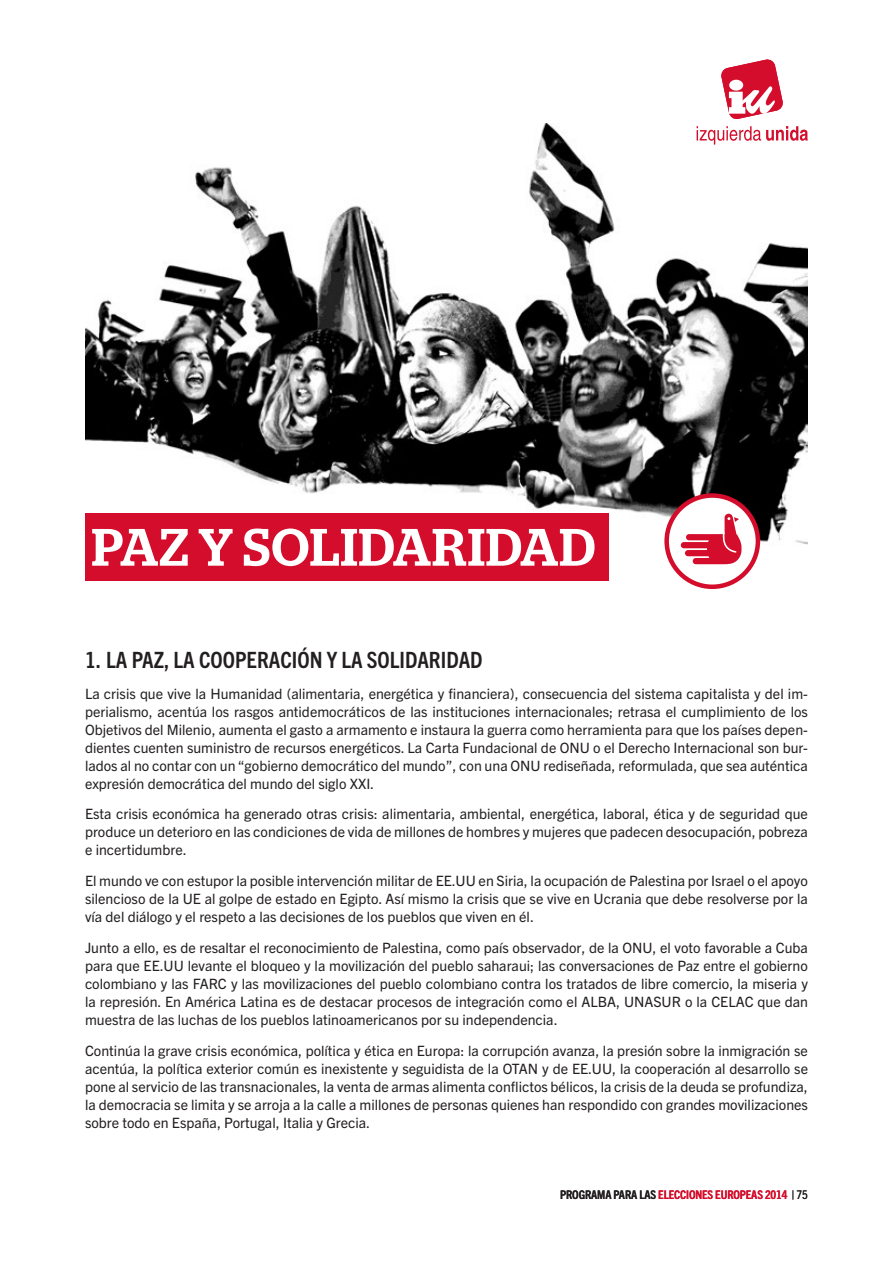
<style>
.page{position:relative;width:893px;height:1263px;background:#fff}
.page>*{position:absolute;margin:0;border:0;box-sizing:border-box;transform-origin:0 0}
.t1{font:500 52.5px "Stag";letter-spacing:.02em;color:#fff}
.t2{font:700 condensed 22.5px "Trade Gothic Next LT Pro";color:#231f20}
.t3{font:14.25px/18px "Trade Gothic Next LT Pro";color:#231f20;text-align:justify}
.t4{font:700 condensed 12px "Trade Gothic Next LT Pro";letter-spacing:-.01em;color:#d30d2b}
.s1{color:#231f20}
.s2{font-weight:400;color:#231f20}
</style>
<div class="page">
<img style="left:85px;top:123px;width:723px;height:422px">
<svg style="left:697px;top:126px;width:111px;height:19px"></svg>
<svg style="left:721px;top:59px;width:62px;height:60px"></svg>
<div style="left:85px;top:513px;width:524px;height:68px;background:#d30d2b"></div>
<svg style="left:664px;top:493px;width:96px;height:96px"></svg>
<h1 class="t1" style="left:92px;top:516px;width:505px">PAZ Y SOLIDARIDAD</h1>
<h2 class="t2" style="left:85px;top:644px;width:399px">1. LA PAZ, LA COOPERACIÓN Y LA SOLIDARIDAD</h2>
<p class="t3" style="left:85px;top:683px;width:724px">La crisis que vive la Humanidad (alimentaria, energética y financiera), consecuencia del sistema capitalista y del im&shy;perialismo, acentúa los rasgos antidemocráticos de las instituciones internacionales; retrasa el cumplimiento de los Objetivos del Milenio, aumenta el gasto a armamento e instaura la guerra como herramienta para que los países depen&shy;dientes cuenten suministro de recursos energéticos. La Carta Fundacional de ONU o el Derecho Internacional son bur&shy;lados al no contar con un “gobierno democrático del mundo”, con una ONU rediseñada, reformulada, que sea auténtica expresión democrática del mundo del siglo XXI.</p>
<p class="t3" style="left:85px;top:804px;width:724px">Esta crisis económica ha generado otras crisis: alimentaria, ambiental, energética, laboral, ética y de seguridad que produce un deterioro en las condiciones de vida de millones de hombres y mujeres que padecen desocupación, pobreza e incertidumbre.</p>
<p class="t3" style="left:85px;top:871px;width:724px">El mundo ve con estupor la posible intervención militar de EE.UU en Siria, la ocupación de Palestina por Israel o el apoyo silencioso de la UE al golpe de estado en Egipto. Así mismo la crisis que se vive en Ucrania que debe resolverse por la vía del diálogo y el respeto a las decisiones de los pueblos que viven en él.</p>
<p class="t3" style="left:85px;top:938px;width:724px">Junto a ello, es de resaltar el reconocimiento de Palestina, como país observador, de la ONU, el voto favorable a Cuba para que EE.UU levante el bloqueo y la movilización del pueblo saharaui; las conversaciones de Paz entre el gobierno colombiano y las FARC y las movilizaciones del pueblo colombiano contra los tratados de libre comercio, la miseria y la represión. En América Latina es de destacar procesos de integración como el ALBA, UNASUR o la CELAC que dan muestra de las luchas de los pueblos latinoamericanos por su independencia.</p>
<p class="t3" style="left:85px;top:1040px;width:724px">Continúa la grave crisis económica, política y ética en Europa: la corrupción avanza, la presión sobre la inmigración se acentúa, la política exterior común es inexistente y seguidista de la OTAN y de EE.UU, la cooperación al desarrollo se pone al servicio de las transnacionales, la venta de armas alimenta conflictos bélicos, la crisis de la deuda se profundiza, la democracia se limita y se arroja a la calle a millones de personas quienes han respondido con grandes movilizaciones sobre todo en España, Portugal, Italia y Grecia.</p>
<p class="t4" style="left:560px;top:1187px;width:249px"><span class="s1">PROGRAMA PARA LAS</span> ELECCIONES EUROPEAS 2014 <span class="s1">|</span> <span class="s2">75</span></p>
</div>
